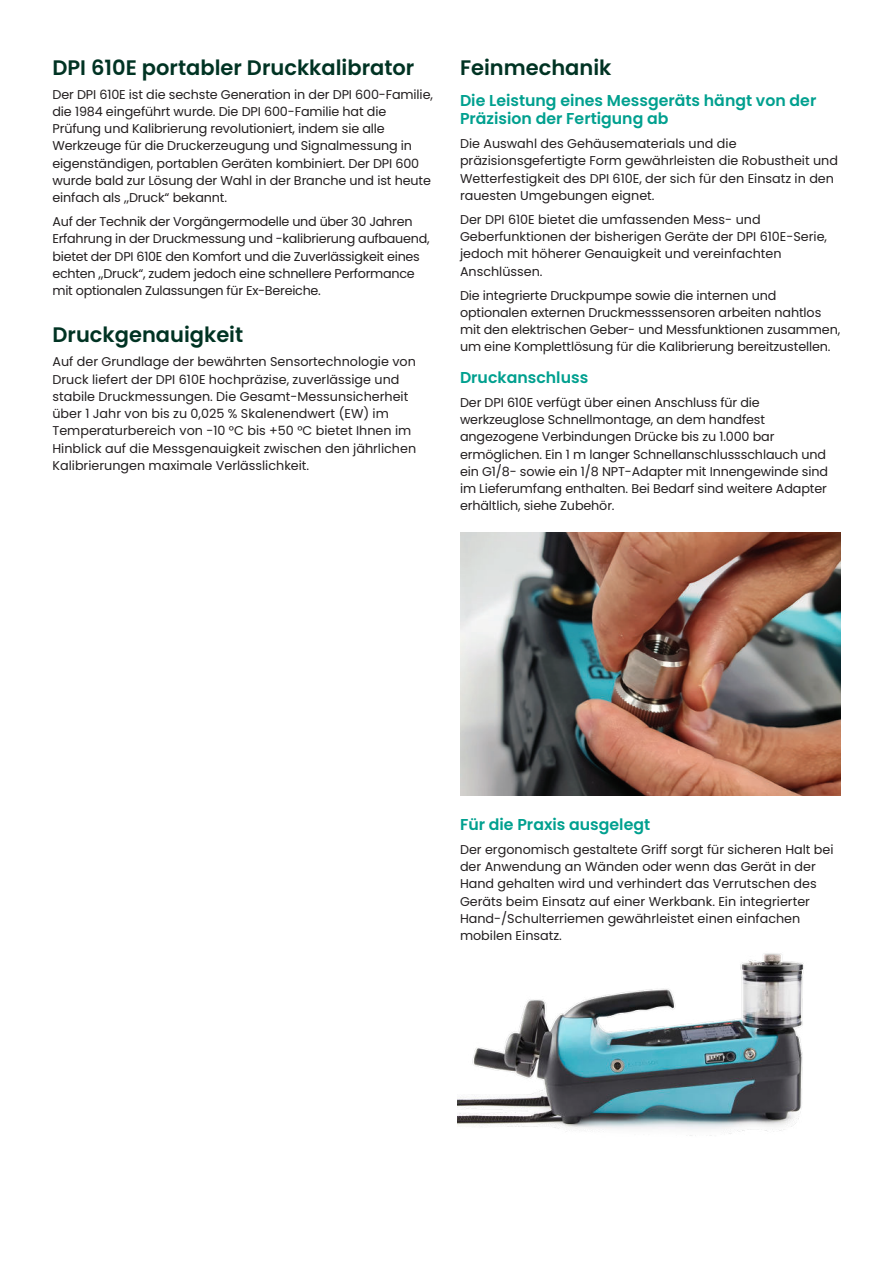
<style>
.page{position:relative;width:893px;height:1263px;background:#fff}
.page>*{position:absolute;margin:0;border:0;box-sizing:border-box;transform-origin:0 0}
.t1{font:600 21px "Poppins";color:#003323}
.t2{font:600 15.75px/18px "Poppins";color:#00a08f}
.t3{font:12.75px/17.2px "Poppins";letter-spacing:-.01em;color:#231f20}
</style>
<div class="page">
<img style="left:460px;top:532px;width:380px;height:263px">
<img style="left:458px;top:953px;width:346px;height:183px">
<h1 class="t1" style="left:52px;top:55px;width:363px">DPI 610E portabler Druckkalibrator</h1>
<p class="t3" style="left:52px;top:86px;width:382px">Der DPI 610E ist die sechste Generation in der DPI 600-Familie, die 1984 eingeführt wurde. Die DPI 600-Familie hat die Prüfung und Kalibrierung revolutioniert, indem sie alle Werkzeuge für die Druckerzeugung und Signalmessung in eigenständigen, portablen Geräten kombiniert. Der DPI 600 wurde bald zur Lösung der Wahl in der Branche und ist heute einfach als „Druck“ bekannt.</p>
<p class="t3" style="left:52px;top:213px;width:379px">Auf der Technik der Vorgängermodelle und über 30 Jahren Erfahrung in der Druckmessung und -kalibrierung aufbauend, bietet der DPI 610E den Komfort und die Zuverlässigkeit eines echten „Druck“, zudem jedoch eine schnellere Performance mit optionalen Zulassungen für Ex-Bereiche.</p>
<h1 class="t1" style="left:52px;top:322px;width:192px">Druckgenauigkeit</h1>
<p class="t3" style="left:52px;top:353px;width:365px">Auf der Grundlage der bewährten Sensortechnologie von Druck liefert der DPI 610E hochpräzise, zuverlässige und stabile Druckmessungen. Die Gesamt-Messunsicherheit über 1 Jahr von bis zu 0,025 % Skalenendwert (EW) im Temperaturbereich von -10 °C bis +50 °C bietet Ihnen im Hinblick auf die Messgenauigkeit zwischen den jährlichen Kalibrierungen maximale Verlässlichkeit.</p>
<h1 class="t1" style="left:460px;top:55px;width:153px">Feinmechanik</h1>
<p class="t2" style="left:460px;top:92px;width:358px">Die Leistung eines Messgeräts hängt von der<br>Präzision der Fertigung ab</p>
<p class="t3" style="left:460px;top:135px;width:379px">Die Auswahl des Gehäusematerials und die präzisionsgefertigte Form gewährleisten die Robustheit und Wetterfestigkeit des DPI 610E, der sich für den Einsatz in den rauesten Umgebungen eignet.</p>
<p class="t3" style="left:460px;top:211px;width:369px">Der DPI 610E bietet die umfassenden Mess- und Geberfunktionen der bisherigen Geräte der DPI 610E-Serie, jedoch mit höherer Genauigkeit und vereinfachten Anschlüssen.</p>
<p class="t3" style="left:460px;top:287px;width:382px">Die integrierte Druckpumpe sowie die internen und optionalen externen Druckmesssensoren arbeiten nahtlos mit den elektrischen Geber- und Messfunktionen zusammen, um eine Komplettlösung für die Kalibrierung bereitzustellen.</p>
<p class="t2" style="left:460px;top:368px;width:130px">Druckanschluss</p>
<p class="t3" style="left:460px;top:394px;width:369px">Der DPI 610E verfügt über einen Anschluss für die werkzeuglose Schnellmontage, an dem handfest angezogene Verbindungen Drücke bis zu 1.000 bar ermöglichen. Ein 1 m langer Schnellanschlussschlauch und ein G1/8- sowie ein 1/8 NPT-Adapter mit Innengewinde sind im Lieferumfang enthalten. Bei Bedarf sind weitere Adapter erhältlich, siehe Zubehör.</p>
<p class="t2" style="left:460px;top:815px;width:192px">Für die Praxis ausgelegt</p>
<p class="t3" style="left:460px;top:841px;width:375px">Der ergonomisch gestaltete Griff sorgt für sicheren Halt bei der Anwendung an Wänden oder wenn das Gerät in der Hand gehalten wird und verhindert das Verrutschen des Geräts beim Einsatz auf einer Werkbank. Ein integrierter Hand-/Schulterriemen gewährleistet einen einfachen mobilen Einsatz.</p>
</div>
